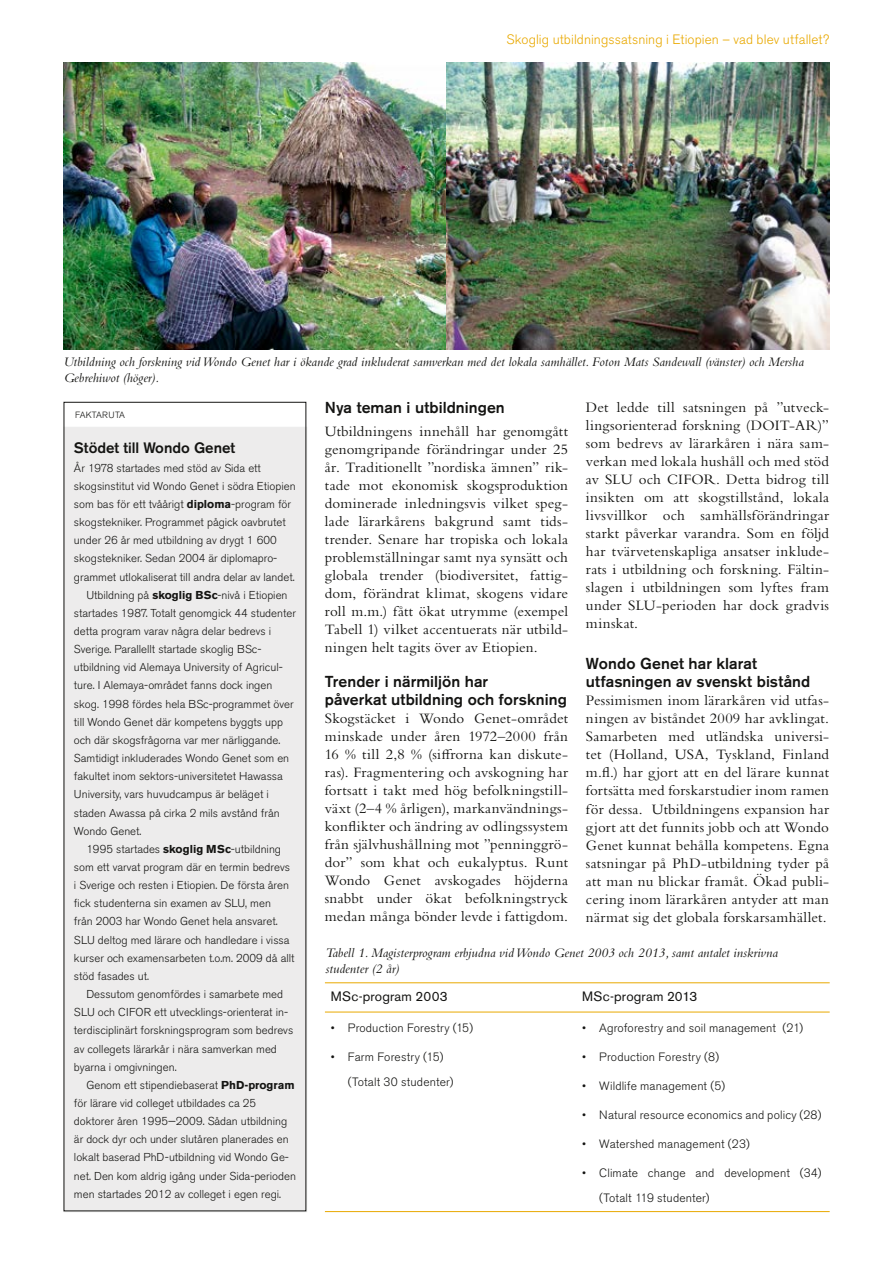
<style>
.page{position:relative;width:893px;height:1263px;background:#fff}
.page>*{position:absolute;margin:0;border:0;box-sizing:border-box;transform-origin:0 0}
.t1{font:500 15.75px/18px "Akzidenz Grotesk Std";letter-spacing:.005em;color:#141412}
.t2{font:15px/18px "Bembo Std";letter-spacing:.01em;color:#141412;text-align:justify}
.t3{font:500 15px "Akzidenz Grotesk BE";color:#141412}
.t4{font:italic 13.5px/16.2px "Bembo Std";color:#141412}
.t5{font:300 13.5px "Akzidenz Grotesk Std";letter-spacing:.01em;color:#e9a900}
.t6{font:13.5px "Akzidenz Grotesk BE";letter-spacing:.015em;color:#141412}
.t7{font:300 12px/25.5px "Akzidenz Grotesk BE";letter-spacing:.015em;color:#141412}
.t8{font:300 11.4px "Akzidenz Grotesk BE";color:#141412}
.t9{font:300 9px "Akzidenz Grotesk BE";letter-spacing:.02em;color:#141412}
.s1{font-weight:700}
</style>
<div class="page">
<div style="left:64px;top:427px;width:243px;height:785px;background:#edecec;border:1px solid #edecec"></div>
<img style="left:64px;top:63px;width:765px;height:287px">
<hr style="left:325px;top:1211px;width:505px;height:1px;background:#e9a900">
<hr style="left:325px;top:1012px;width:505px;height:1px;background:#e9a900">
<hr style="left:325px;top:982px;width:505px;height:1px;background:#e9a900">
<p class="t5" style="left:506px;top:32px;width:324px">Skoglig utbildningssatsning i Etiopien – vad blev utfallet?</p>
<p class="t4" style="left:64px;top:353px;width:741px">Utbildning och forskning vid Wondo Genet har i ökande grad inkluderat samverkan med det lokala samhället. Foton Mats Sandewall (vänster) och Mersha<br>Gebrehiwot (höger).</p>
<p class="t9" style="left:75px;top:410px;width:52px">FAKTARUTA</p>
<p class="t3" style="left:74px;top:439px;width:163px">Stödet till Wondo Genet</p>
<p class="t8" style="left:74px;top:461px;width:188px">År 1978 startades med stöd av Sida ett</p>
<p class="t8" style="left:74px;top:479px;width:223px">skogsinstitut vid Wondo Genet i södra Etiopien</p>
<p class="t8" style="left:74px;top:498px;width:219px">som bas för ett tvåårigt <span class="s1">diploma</span>-program för</p>
<p class="t8" style="left:74px;top:516px;width:213px">skogstekniker. Programmet pågick oavbrutet</p>
<p class="t8" style="left:74px;top:534px;width:204px">under 26 år med utbildning av drygt 1 600</p>
<p class="t8" style="left:74px;top:552px;width:205px">skogstekniker. Sedan 2004 är diplomapro-</p>
<p class="t8" style="left:74px;top:570px;width:222px">grammet utlokaliserat till andra delar av landet.</p>
<p class="t8" style="left:86px;top:588px;width:203px">Utbildning på <span class="s1">skoglig BSc</span>-nivå i Etiopien</p>
<p class="t8" style="left:74px;top:606px;width:223px">startades 1987. Totalt genomgick 44 studenter</p>
<p class="t8" style="left:74px;top:625px;width:199px">detta program varav några delar bedrevs i</p>
<p class="t8" style="left:74px;top:643px;width:189px">Sverige. Parallellt startade skoglig BSc-</p>
<p class="t8" style="left:74px;top:661px;width:210px">utbildning vid Alemaya University of Agricul-</p>
<p class="t8" style="left:74px;top:679px;width:200px">ture. I Alemaya-området fanns dock ingen</p>
<p class="t8" style="left:74px;top:697px;width:221px">skog. 1998 fördes hela BSc-programmet över</p>
<p class="t8" style="left:74px;top:715px;width:211px">till Wondo Genet där kompetens byggts upp</p>
<p class="t8" style="left:74px;top:733px;width:208px">och där skogsfrågorna var mer närliggande.</p>
<p class="t8" style="left:74px;top:752px;width:217px">Samtidigt inkluderades Wondo Genet som en</p>
<p class="t8" style="left:74px;top:770px;width:210px">fakultet inom sektors-universitetet Hawassa</p>
<p class="t8" style="left:74px;top:788px;width:196px">University, vars huvudcampus är beläget i</p>
<p class="t8" style="left:74px;top:806px;width:207px">staden Awassa på cirka 2 mils avstånd från</p>
<p class="t8" style="left:74px;top:824px;width:69px">Wondo Genet.</p>
<p class="t8" style="left:86px;top:842px;width:196px">1995 startades <span class="s1">skoglig MSc</span>-utbildning</p>
<p class="t8" style="left:74px;top:861px;width:217px">som ett varvat program där en termin bedrevs</p>
<p class="t8" style="left:74px;top:879px;width:217px">i Sverige och resten i Etiopien. De första åren</p>
<p class="t8" style="left:74px;top:897px;width:198px">fick studenterna sin examen av SLU, men</p>
<p class="t8" style="left:74px;top:915px;width:205px">från 2003 har Wondo Genet hela ansvaret.</p>
<p class="t8" style="left:74px;top:933px;width:217px">SLU deltog med lärare och handledare i vissa</p>
<p class="t8" style="left:74px;top:951px;width:222px">kurser och examensarbeten t.o.m. 2009 då allt</p>
<p class="t8" style="left:74px;top:969px;width:77px">stöd fasades ut.</p>
<p class="t8" style="left:86px;top:988px;width:198px">Dessutom genomfördes i samarbete med</p>
<p class="t8" style="left:74px;top:1006px;width:216px">SLU och CIFOR ett utvecklings-orienterat in-</p>
<p class="t8" style="left:74px;top:1024px;width:221px">terdisciplinärt forskningsprogram som bedrevs</p>
<p class="t8" style="left:74px;top:1042px;width:204px">av collegets lärarkår i nära samverkan med</p>
<p class="t8" style="left:74px;top:1060px;width:104px">byarna i omgivningen.</p>
<p class="t8" style="left:86px;top:1078px;width:210px">Genom ett stipendiebaserat <span class="s1">PhD-program</span></p>
<p class="t8" style="left:74px;top:1096px;width:184px">för lärare vid colleget utbildades ca 25</p>
<p class="t8" style="left:74px;top:1115px;width:215px">doktorer åren 1995—2009. Sådan utbildning</p>
<p class="t8" style="left:74px;top:1133px;width:216px">är dock dyr och under slutåren planerades en</p>
<p class="t8" style="left:74px;top:1151px;width:216px">lokalt baserad PhD-utbildning vid Wondo Ge-</p>
<p class="t8" style="left:74px;top:1169px;width:223px">net. Den kom aldrig igång under Sida-perioden</p>
<p class="t8" style="left:74px;top:1187px;width:209px">men startades 2012 av colleget i egen regi.</p>
<p class="t1" style="left:325px;top:398px;width:181px">Nya teman i utbildningen</p>
<p class="t2" style="left:325px;top:421px;width:245px">Utbildningens innehåll har genomgått genomgripande förändringar under 25 år. Traditionellt ”nordiska ämnen” rik&shy;tade mot ekonomisk skogsproduktion dominerade inledningsvis vilket speg&shy;lade lärarkårens bakgrund samt tids&shy;trender. Senare har tropiska och lokala problemställningar samt nya synsätt och globala trender (biodiversitet, fattig&shy;dom, förändrat klimat, skogens vidare roll m.m.) fått ökat utrymme (exempel Tabell 1) vilket accentuerats när utbild&shy;ningen helt tagits över av Etiopien.</p>
<p class="t1" style="left:325px;top:672px;width:243px">Trender i närmiljön har<br>påverkat utbildning och forskning</p>
<p class="t2" style="left:325px;top:708px;width:245px">Skogstäcket i Wondo Genet-området minskade under åren 1972–2000 från 16 % till 2,8 % (siffrorna kan diskute&shy;ras). Fragmentering och avskogning har fortsatt i takt med hög befolkningstill&shy;växt (2–4 % årligen), markanvändnings&shy;konflikter och ändring av odlingssystem från självhushållning mot ”penninggrö&shy;dor” som khat och eukalyptus. Runt Wondo Genet avskogades höjderna snabbt under ökat befolkningstryck medan många bönder levde i fattigdom.</p>
<p class="t2" style="left:586px;top:397px;width:245px">Det ledde till satsningen på ”utveck&shy;lingsorienterad forskning (DOIT-AR)” som bedrevs av lärarkåren i nära sam&shy;verkan med lokala hushåll och med stöd av SLU och CIFOR. Detta bidrog till insikten om att skogstillstånd, lokala livsvillkor och samhällsförändringar starkt påverkar varandra. Som en följd har tvärvetenskapliga ansatser inklude&shy;rats i utbildning och forskning. Fältin&shy;slagen i utbildningen som lyftes fram under SLU-perioden har dock gradvis minskat.</p>
<p class="t1" style="left:586px;top:653px;width:226px;line-height:18.9px">Wondo Genet har klarat utfasningen av svenskt bistånd</p>
<p class="t2" style="left:586px;top:691px;width:245px">Pessimismen inom lärarkåren vid utfas&shy;ningen av biståndet 2009 har avklingat.<br>Samarbeten med utländska universi&shy;tet (Holland, USA, Tyskland, Finland m.fl.) har gjort att en del lärare kunnat fortsätta med forskarstudier inom ramen för dessa. Utbildningens expansion har gjort att det funnits jobb och att Wondo Genet kunnat behålla kompetens. Egna satsningar på PhD-utbildning tyder på att man nu blickar framåt. Ökad publi&shy;cering inom lärarkåren antyder att man närmat sig det globala forskarsamhället.</p>
<p class="t4" style="left:325px;top:944px;width:454px">Tabell 1. Magisterprogram erbjudna vid Wondo Genet 2003 och 2013, samt antalet inskrivna studenter (2 år)</p>
<p class="t6" style="left:331px;top:989px;width:118px">MSc-program 2003</p>
<p class="t6" style="left:582px;top:989px;width:117px">MSc-program 2013</p>
<p class="t7" style="left:331px;top:1015px;width:144px">• Production Forestry (15)</p>
<p class="t7" style="left:348px;top:1044px;width:107px;text-indent:-17px">• Farm Forestry (15) (Totalt 30 studenter)</p>
<p class="t7" style="left:582px;top:1015px;width:222px">• Agroforestry and soil management (21)</p>
<p class="t7" style="left:582px;top:1044px;width:139px">• Production Forestry (8)</p>
<p class="t7" style="left:582px;top:1073px;width:144px">• Wildlife management (5)</p>
<p class="t7" style="left:582px;top:1102px;width:241px">• Natural resource economics and policy (28)</p>
<p class="t7" style="left:582px;top:1131px;width:169px">• Watershed management (23)</p>
<p class="t7" style="left:599px;top:1160px;width:224px;text-indent:-17px">• Climate change and development (34) (Totalt 119 studenter)</p>
</div>
